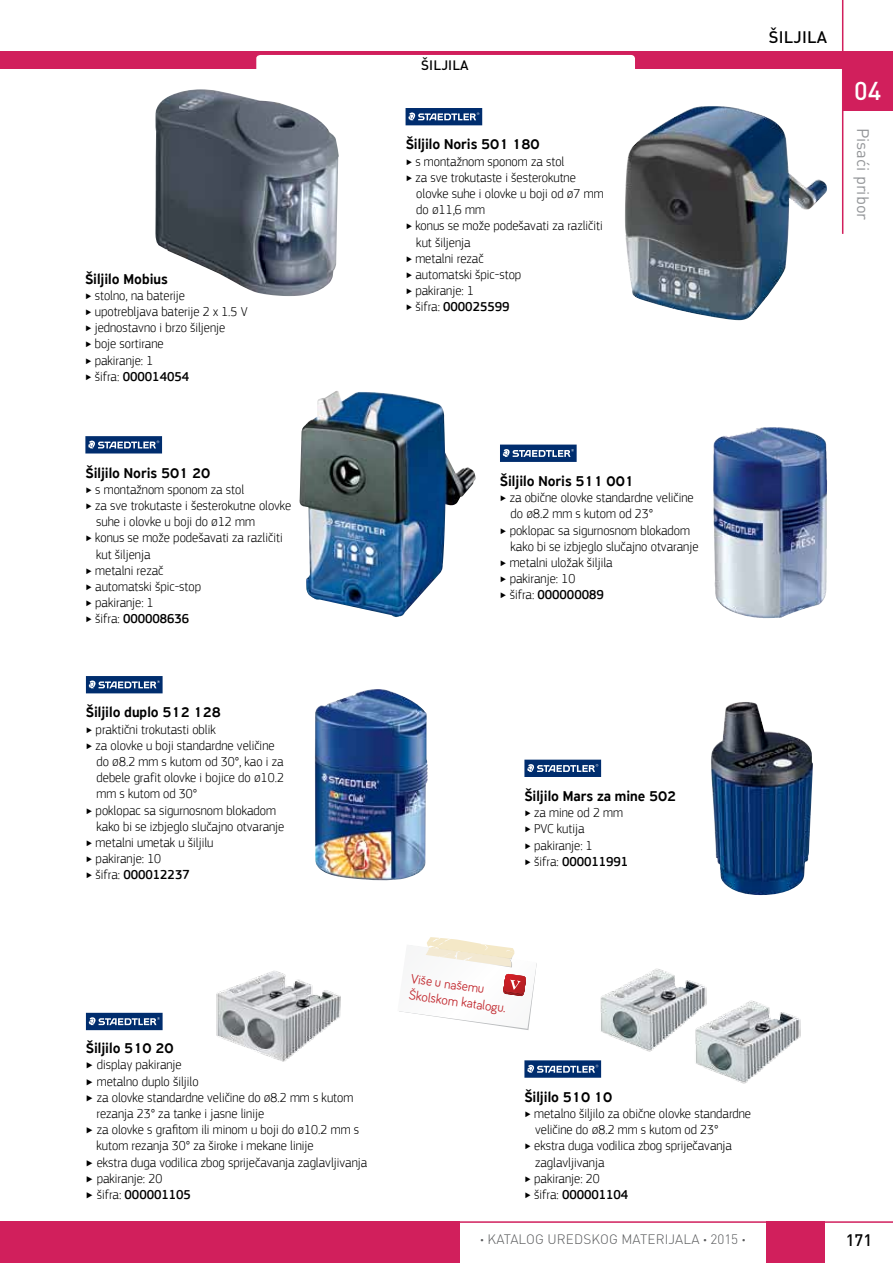
<style>
.page{position:relative;width:893px;height:1263px;background:#fff}
.page>*{position:absolute;margin:0;border:0;box-sizing:border-box;transform-origin:0 0}
.t1{font:500 25.5px "DIN Pro";color:#fff}
.t2{font:16.5px "DIN Pro";color:#939598}
.t3{font:500 16.5px "DIN Pro";letter-spacing:.01em;color:#000}
.t4{font:500 15px "PF Highway Sans Pro";color:#000;scale:.95 1}
.t5{font:300 13.5px/16.2px "PF Square Sans Pro";color:#000;scale:.95 1}
.t6{font:500 13.5px "PF Square Sans Pro";color:#000;scale:.95 1}
.t7{font:300 13.5px "DIN Pro";letter-spacing:.01em;color:#58595b}
.t8{font:13.5px/16.2px "Bariol";color:#c1272d;scale:.95 1}
.t9{font:500 13.5px "DIN Pro";letter-spacing:.01em;color:#000}
.s1{font-weight:500}
.s2{font-weight:300}
.s3{font-weight:700}
</style>
<div class="page">
<div style="left:843px;top:60px;width:50px;height:51px;background:#d11f5c"></div>
<hr style="left:842px;top:0;width:1px;height:234px;background:#d11f5c">
<div style="left:0;top:51px;width:893px;height:17px;background:#d11f5c"></div>
<div style="left:0;top:1221px;width:825px;height:42px;background:#d11f5c"></div>
<div style="left:460px;top:1221px;width:305px;height:42px;background:#fff"></div>
<hr style="left:430px;top:1221px;width:463px;height:2px;background:#d11f5c">
<svg style="left:399px;top:937px;width:138px;height:93px"></svg>
<div style="left:256px;top:55px;width:379px;height:20px;background:#fff;border-radius:4px"></div>
<div style="left:500px;top:445px;width:77px;height:17px;background:#002d6e"></div>
<svg style="left:503px;top:449px;width:71px;height:8px"></svg>
<div style="left:85px;top:436px;width:77px;height:17px;background:#002d6e"></div>
<svg style="left:88px;top:441px;width:71px;height:7px"></svg>
<div style="left:406px;top:108px;width:76px;height:17px;background:#002d6e"></div>
<svg style="left:408px;top:112px;width:71px;height:8px"></svg>
<img style="left:711px;top:702px;width:102px;height:193px">
<div style="left:86px;top:676px;width:77px;height:17px;background:#002d6e"></div>
<svg style="left:89px;top:680px;width:71px;height:8px"></svg>
<div style="left:524px;top:1060px;width:77px;height:18px;background:#002d6e"></div>
<svg style="left:527px;top:1065px;width:71px;height:8px"></svg>
<div style="left:524px;top:760px;width:77px;height:17px;background:#002d6e"></div>
<svg style="left:527px;top:764px;width:71px;height:8px"></svg>
<img style="left:713px;top:427px;width:89px;height:191px">
<img style="left:600px;top:968px;width:107px;height:84px">
<img style="left:684px;top:995px;width:117px;height:89px">
<img style="left:315px;top:689px;width:113px;height:192px">
<img style="left:216px;top:971px;width:125px;height:91px">
<div style="left:86px;top:1013px;width:77px;height:17px;background:#002d6e"></div>
<svg style="left:89px;top:1017px;width:71px;height:8px"></svg>
<img style="left:155px;top:89px;width:184px;height:207px">
<img style="left:300px;top:391px;width:176px;height:226px">
<img style="left:625px;top:106px;width:202px;height:214px">
<p class="t4" style="left:85px;top:270px;width:89px">Šiljilo Mobius</p>
<p class="t5" style="left:85px;top:287px;width:173px">‣ stolno, na baterije<br>‣ upotrebljava baterije 2 x 1.5 V ‣ jednostavno i brzo šiljenje<br>‣ boje sortirane<br>‣ pakiranje: 1<br>‣ šifra: <span class="s1">000014054</span></p>
<p class="t4" style="left:86px;top:464px;width:133px">Šiljilo Noris 501 20</p>
<p class="t5" style="left:86px;top:481px;width:169px">‣ s montažnom sponom za stol</p>
<p class="t5" style="left:86px;top:497px;width:218px">‣ za sve trokutaste i šesterokutne olovke</p>
<p class="t5" style="left:96px;top:513px;width:169px">suhe i olovke u boji do Ø12 mm</p>
<p class="t5" style="left:86px;top:530px;width:209px">‣ konus se može podešavati za različiti</p>
<p class="t5" style="left:96px;top:546px;width:59px">kut šiljenja</p>
<p class="t5" style="left:86px;top:562px;width:84px">‣ metalni rezač</p>
<p class="t5" style="left:86px;top:578px;width:123px">‣ automatski špic-stop</p>
<p class="t5" style="left:86px;top:594px;width:73px">‣ pakiranje: 1</p>
<p class="t6" style="left:86px;top:611px;width:111px"><span class="s2">‣ šifra:</span> 000008636</p>
<p class="t4" style="left:86px;top:704px;width:144px">Šiljilo duplo 512 128</p>
<p class="t5" style="left:86px;top:721px;width:138px">‣ praktični trokutasti oblik</p>
<p class="t5" style="left:86px;top:737px;width:200px">‣ za olovke u boji standardne veličine</p>
<p class="t5" style="left:97px;top:753px;width:198px">do Ø8.2 mm s kutom od 30°, kao i za</p>
<p class="t5" style="left:97px;top:769px;width:199px">debele grafit olovke i bojice do Ø10.2</p>
<p class="t5" style="left:97px;top:786px;width:107px">mm s kutom od 30°</p>
<p class="t5" style="left:86px;top:802px;width:202px">‣ poklopac sa sigurnosnom blokadom</p>
<p class="t5" style="left:97px;top:818px;width:199px">kako bi se izbjeglo slučajno otvaranje</p>
<p class="t5" style="left:86px;top:834px;width:136px">‣ metalni umetak u šiljilu</p>
<p class="t5" style="left:86px;top:850px;width:81px">‣ pakiranje: 10</p>
<p class="t6" style="left:86px;top:867px;width:111px"><span class="s2">‣ šifra:</span> 000012237</p>
<p class="t4" style="left:86px;top:1039px;width:94px">Šiljilo 510 20</p>
<p class="t5" style="left:86px;top:1057px;width:102px"><span class="s3">‣</span> display pakiranje</p>
<p class="t5" style="left:86px;top:1073px;width:120px"><span class="s3">‣</span> metalno duplo šiljilo</p>
<p class="t5" style="left:86px;top:1089px;width:283px"><span class="s3">‣</span> za olovke standardne veličine do Ø8.2 mm s kutom</p>
<p class="t5" style="left:97px;top:1105px;width:178px">rezanja 23° za tanke i jasne linije</p>
<p class="t5" style="left:86px;top:1121px;width:289px"><span class="s3">‣</span> za olovke s grafitom ili minom u boji do Ø10.2 mm s</p>
<p class="t5" style="left:97px;top:1138px;width:230px">kutom rezanja 30° za široke i mekane linije</p>
<p class="t5" style="left:86px;top:1154px;width:298px"><span class="s3">‣</span> ekstra duga vodilica zbog spriječavanja zaglavljivanja</p>
<p class="t5" style="left:86px;top:1170px;width:82px"><span class="s3">‣</span> pakiranje: 20</p>
<p class="t6" style="left:86px;top:1186px;width:112px"><span class="s3">‣</span> <span class="s2">šifra:</span> 000001105</p>
<p class="t9" style="left:421px;top:56px;width:49px">šiljila</p>
<p class="t4" style="left:406px;top:136px;width:143px">Šiljilo Noris 501 180</p>
<p class="t5" style="left:406px;top:153px;width:169px">‣ s montažnom sponom za stol</p>
<p class="t5" style="left:406px;top:169px;width:181px">‣ za sve trokutaste i šesterokutne</p>
<p class="t5" style="left:416px;top:185px;width:199px">olovke suhe i olovke u boji od Ø7 mm</p>
<p class="t5" style="left:416px;top:202px;width:74px">do Ø11,6 mm</p>
<p class="t5" style="left:406px;top:218px;width:209px">‣ konus se može podešavati za različiti</p>
<p class="t5" style="left:416px;top:234px;width:59px">kut šiljenja</p>
<p class="t5" style="left:406px;top:250px;width:84px">‣ metalni rezač</p>
<p class="t5" style="left:406px;top:266px;width:123px">‣ automatski špic-stop</p>
<p class="t5" style="left:406px;top:283px;width:73px">‣ pakiranje: 1</p>
<p class="t6" style="left:406px;top:299px;width:111px"><span class="s2">‣ šifra:</span> 000025599</p>
<p class="t4" style="left:500px;top:472px;width:142px">Šiljilo Noris 511 001</p>
<p class="t5" style="left:500px;top:489px;width:205px">‣ za obične olovke standardne veličine</p>
<p class="t5" style="left:511px;top:506px;width:151px">do Ø8.2 mm s kutom od 23°</p>
<p class="t5" style="left:500px;top:522px;width:202px">‣ poklopac sa sigurnosnom blokadom</p>
<p class="t5" style="left:511px;top:538px;width:199px">kako bi se izbjeglo slučajno otvaranje</p>
<p class="t5" style="left:500px;top:554px;width:120px">‣ metalni uložak šiljila</p>
<p class="t5" style="left:500px;top:570px;width:81px">‣ pakiranje: 10</p>
<p class="t6" style="left:500px;top:587px;width:111px"><span class="s2">‣ šifra:</span> 000000089</p>
<p class="t3" style="left:769px;top:26px;width:60px">Šiljila</p>
<h1 class="t1" style="left:854px;top:74px;width:29px">04</h1>
<p class="t2" style="left:874px;top:128px;width:94px;rotate:90deg">Pisaći pribor</p>
<p class="t4" style="left:524px;top:787px;width:161px">Šiljilo Mars za mine 502</p>
<p class="t5" style="left:524px;top:804px;width:111px">‣ za mine od 2 mm ‣ PVC kutija<br>‣ pakiranje: 1<br>‣ šifra: <span class="s1">000011991</span></p>
<p class="t8" style="left:412px;top:970px;width:104px;rotate:8deg">Više u našemu<br>Školskom katalogu.</p>
<p class="t4" style="left:524px;top:1088px;width:94px">Šiljilo 510 10</p>
<p class="t5" style="left:524px;top:1105px;width:240px">‣ metalno šiljilo za obične olovke standardne</p>
<p class="t5" style="left:535px;top:1121px;width:194px">veličine do Ø8.2 mm s kutom od 23°</p>
<p class="t5" style="left:524px;top:1138px;width:220px">‣ ekstra duga vodilica zbog spriječavanja</p>
<p class="t5" style="left:535px;top:1154px;width:75px">zaglavljivanja</p>
<p class="t5" style="left:524px;top:1170px;width:81px">‣ pakiranje: 20</p>
<p class="t6" style="left:524px;top:1186px;width:111px"><span class="s2">‣ šifra:</span> 000001104</p>
<p class="t7" style="left:480px;top:1230px;width:267px"><span class="s3">∤</span> KATALOG UREDSKOG MATERIJALA <span class="s3">∤</span> 2015 <span class="s3">∤</span></p>
<p class="t3" style="left:846px;top:1229px;width:28px">171</p>
</div>
